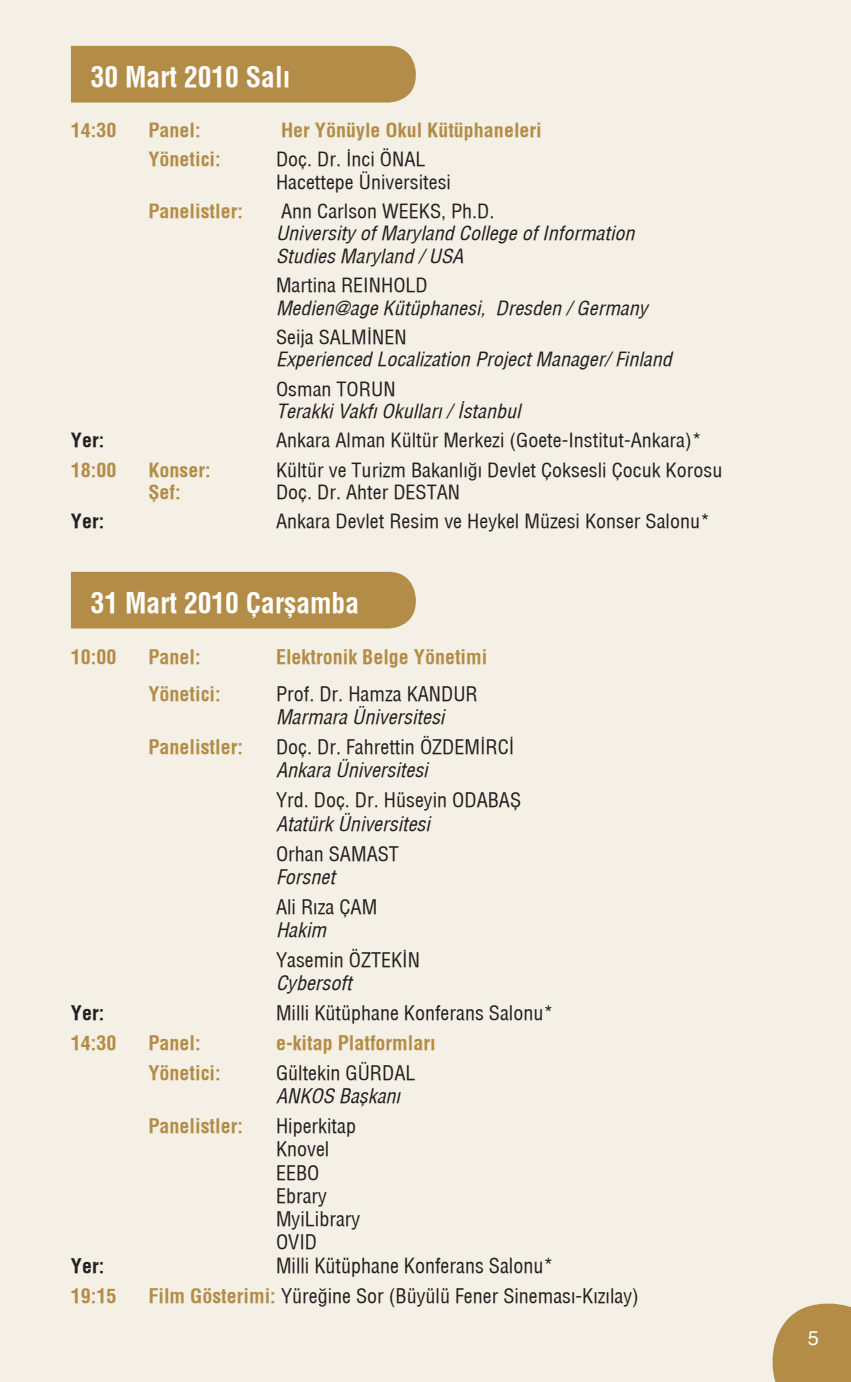
<style>
.page{position:relative;width:851px;height:1382px;background:#fff}
.page>*{position:absolute;margin:0;border:0;box-sizing:border-box;transform-origin:0 0}
.t1{font:700 27.5px "Helvetica Condens";color:#fff}
.t2{font:20px "Helvetica Condensed";color:#231f20}
.t3{font:20px "Helvetica";color:#fff}
.t4{font:19.25px/23.2px "Helvetica Condensed";color:#231f20;scale:1.04 1}
.t5{font:700 19.25px "Helvetica Condens";color:#b38d47;scale:1.04 1}
.t6{font:italic condensed 19.25px "Helvetica";color:#231f20;scale:1.04 1}
.t7{font:700 19.25px "Helvetica Condens";color:#231f20;scale:1.04 1}
.t8{font:18.75px/22.5px "Helvetica Condensed";color:#231f20;scale:1.06 1}
.t9{font:italic condensed 18.75px/22.5px "Helvetica";color:#231f20;scale:1.06 1}
.t10{font:700 18.75px "Helvetica Condens";color:#b38d47;scale:1.06 1}
.t11{font:700 18.75px "Helvetica Condens";color:#231f20;scale:1.06 1}
.s1{font-family:"Helvetica Condens";font-weight:700;color:#b38d47}
</style>
<div class="page">
<div style="left:0;top:0;width:850px;height:1382px;background:#f5f0e5"></div>
<svg style="left:772px;top:1304px;width:78px;height:78px;background:#ba9758"></svg>
<div style="left:71px;top:46px;width:345px;height:57px;background:#b38d47"></div>
<div style="left:71px;top:572px;width:345px;height:56px;background:#b38d47"></div>
<h1 class="t1" style="left:91px;top:61px;width:201px">30 Mart 2010 Salı</h1>
<p class="t10" style="left:71px;top:119px;width:44px">14:30</p>
<p class="t10" style="left:148px;top:119px;width:51px">Panel:</p>
<p class="t10" style="left:281px;top:119px;width:247px">Her Yönüyle Okul Kütüphaneleri</p>
<p class="t10" style="left:148px;top:148px;width:70px">Yönetici:</p>
<p class="t8" style="left:276px;top:148px;width:167px">Doç. Dr. İnci ÖNAL<br>Hacettepe Üniversitesi</p>
<p class="t10" style="left:148px;top:200px;width:91px">Panelistler:</p>
<p class="t8" style="left:281px;top:199px;width:203px">Ann Carlson WEEKS, Ph.D.</p>
<p class="t9" style="left:276px;top:222px;width:339px">University of Maryland College of Information<br>Studies Maryland / USA</p>
<p class="t8" style="left:276px;top:274px;width:145px">Martina REINHOLD</p>
<p class="t9" style="left:276px;top:296px;width:352px">Medien@age Kütüphanesi, Dresden / Germany</p>
<p class="t8" style="left:276px;top:325px;width:125px">Seija SALMİNEN</p>
<p class="t9" style="left:276px;top:348px;width:375px">Experienced Localization Project Manager/ Finland</p>
<p class="t8" style="left:276px;top:377px;width:114px">Osman TORUN</p>
<p class="t9" style="left:276px;top:400px;width:232px">Terakki Vakfı Okulları / İstanbul</p>
<p class="t11" style="left:71px;top:429px;width:33px">Yer:</p>
<p class="t8" style="left:276px;top:429px;width:403px">Ankara Alman Kültür Merkezi (Goete-Institut-Ankara)*</p>
<p class="t10" style="left:71px;top:458px;width:44px">18:00</p>
<p class="t10" style="left:148px;top:458px;width:60px">Konser:</p>
<p class="t8" style="left:276px;top:458px;width:422px">Kültür ve Turizm Bakanlığı Devlet Çoksesli Çocuk Korosu</p>
<p class="t10" style="left:148px;top:481px;width:32px">Şef:</p>
<p class="t8" style="left:276px;top:481px;width:175px">Doç. Dr. Ahter DESTAN</p>
<p class="t11" style="left:71px;top:510px;width:33px">Yer:</p>
<p class="t8" style="left:276px;top:510px;width:411px">Ankara Devlet Resim ve Heykel Müzesi Konser Salonu*</p>
<h1 class="t1" style="left:91px;top:587px;width:270px">31 Mart 2010 Çarşamba</h1>
<p class="t5" style="left:71px;top:645px;width:45px">10:00</p>
<p class="t5" style="left:148px;top:645px;width:52px">Panel:</p>
<p class="t5" style="left:276px;top:645px;width:205px">Elektronik Belge Yönetimi</p>
<p class="t5" style="left:148px;top:682px;width:71px">Yönetici:</p>
<p class="t4" style="left:276px;top:682px;width:195px">Prof. Dr. Hamza KANDUR</p>
<p class="t6" style="left:276px;top:705px;width:163px">Marmara Üniversitesi</p>
<p class="t5" style="left:148px;top:736px;width:92px">Panelistler:</p>
<p class="t4" style="left:276px;top:735px;width:231px">Doç. Dr. Fahrettin ÖZDEMİRCİ</p>
<p class="t6" style="left:276px;top:758px;width:147px">Ankara Üniversitesi</p>
<p class="t4" style="left:276px;top:788px;width:237px">Yrd. Doç. Dr. Hüseyin ODABAŞ</p>
<p class="t6" style="left:276px;top:811px;width:149px">Atatürk Üniversitesi</p>
<p class="t4" style="left:276px;top:842px;width:120px">Orhan SAMAST</p>
<p class="t6" style="left:276px;top:865px;width:58px">Forsnet</p>
<p class="t4" style="left:276px;top:895px;width:99px">Ali Rıza ÇAM</p>
<p class="t6" style="left:276px;top:918px;width:50px">Hakim</p>
<p class="t4" style="left:276px;top:948px;width:140px">Yasemin ÖZTEKİN</p>
<p class="t6" style="left:276px;top:971px;width:74px">Cybersoft</p>
<p class="t7" style="left:71px;top:1001px;width:34px">Yer:</p>
<p class="t4" style="left:276px;top:1001px;width:268px">Milli Kütüphane Konferans Salonu*</p>
<p class="t5" style="left:71px;top:1031px;width:45px">14:30</p>
<p class="t5" style="left:148px;top:1031px;width:52px">Panel:</p>
<p class="t5" style="left:276px;top:1031px;width:155px">e-kitap Platformları</p>
<p class="t5" style="left:148px;top:1061px;width:71px">Yönetici:</p>
<p class="t4" style="left:276px;top:1061px;width:136px">Gültekin GÜRDAL</p>
<p class="t6" style="left:276px;top:1084px;width:121px">ANKOS Başkanı</p>
<p class="t5" style="left:148px;top:1115px;width:92px">Panelistler:</p>
<p class="t4" style="left:276px;top:1114px;width:83px">Hiperkitap<br>Knovel<br>EEBO<br>Ebrary<br>MyiLibrary<br>OVID</p>
<p class="t7" style="left:71px;top:1254px;width:34px">Yer:</p>
<p class="t2" style="left:276px;top:1253px;width:279px">Milli Kütüphane Konferans Salonu*</p>
<p class="t5" style="left:71px;top:1284px;width:45px">19:15</p>
<p class="t4" style="left:148px;top:1284px;width:473px"><span class="s1">Film Gösterimi:</span> Yüreğine Sor (Büyülü Fener Sineması-Kızılay)</p>
<p class="t3" style="left:807px;top:1321px;width:13px">5</p>
</div>
